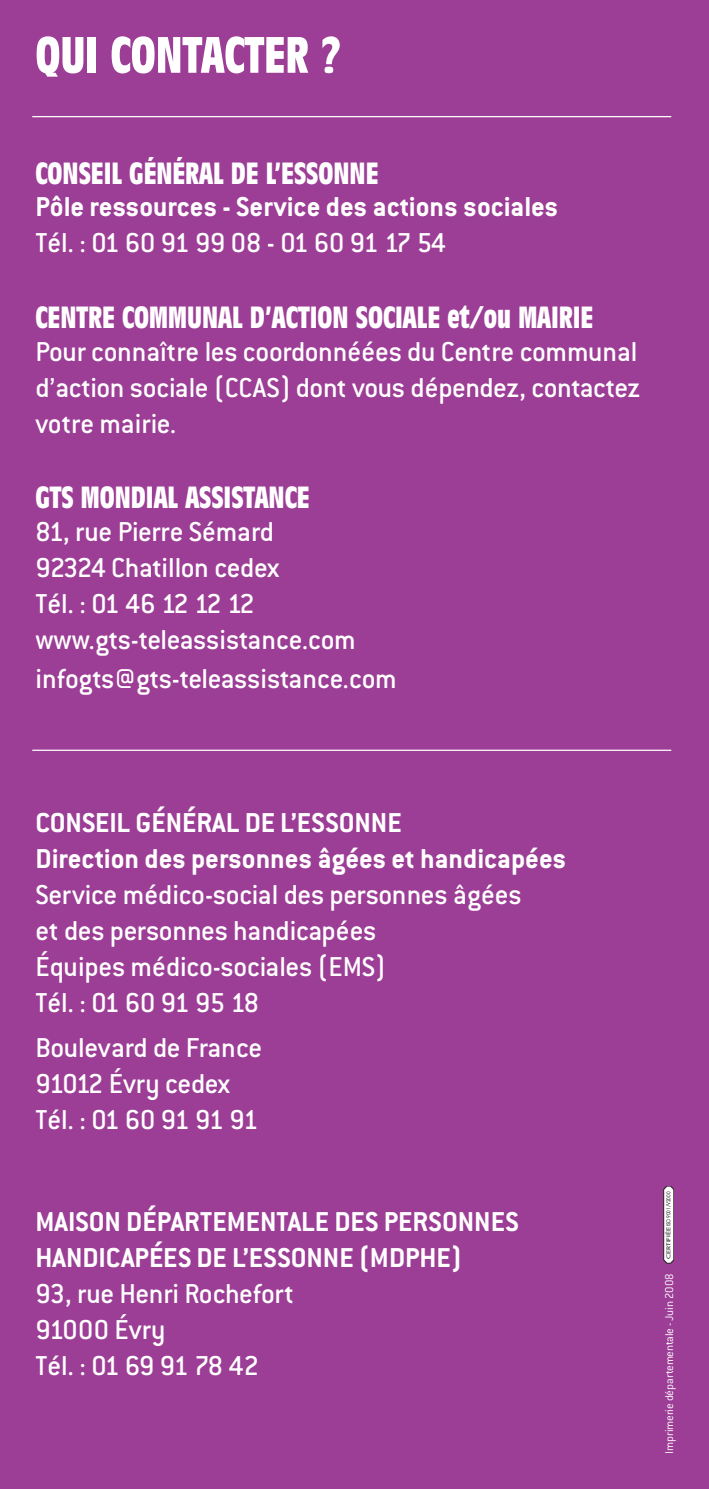
<style>
.page{position:relative;width:709px;height:1489px;background:#fff}
.page>*{position:absolute;margin:0;border:0;box-sizing:border-box;transform-origin:0 0}
.t1{font:700 condensed 50px "Antique Olive";color:#fff}
.t2{font:500 30px/36px "Conduit ITC";letter-spacing:-.01em;color:#fff}
.t3{font:700 30px/36px "Conduit ITC";color:#fff}
.t4{font:700 condensed 30px "Antique Olive";color:#fff}
.t5{font:500 30px "Conduit ITC";letter-spacing:-.03em;color:#fff}
.t6{font:300 12.5px "Conduit ITC";letter-spacing:-.01em;color:#fff}
.t7{font:5.25px "Futura";color:#231f20;scale:1.45 1}
</style>
<div class="page">
<div style="left:0;top:0;width:709px;height:1488px;background:#9c3d96"></div>
<svg style="left:663px;top:1186px;width:11px;height:77px"></svg>
<hr style="left:32px;top:749px;width:639px;height:1px;background:#fff">
<hr style="left:32px;top:116px;width:639px;height:1px;background:#fff">
<h1 class="t1" style="left:35px;top:35px;width:308px">QUI CONTACTER ?</h1>
<p class="t4" style="left:35px;top:161px;width:344px">CONSEIL GÉNÉRAL DE L’ESSONNE</p>
<p class="t3" style="left:35px;top:192px;width:524px">Pôle ressources - Service des actions sociales</p>
<p class="t5" style="left:35px;top:234px;width:412px">Tél. : 01 60 91 99 08 - 01 60 91 17 54</p>
<p class="t4" style="left:35px;top:305px;width:559px">CENTRE COMMUNAL D’ACTION SOCIALE et/ou MAIRIE</p>
<p class="t2" style="left:35px;top:336px;width:606px;text-align:justify">Pour connaître les coordonnéées du Centre communal d’action sociale (CCAS) dont vous dépendez, contactez votre mairie.</p>
<p class="t4" style="left:35px;top:485px;width:276px">GTS MONDIAL ASSISTANCE</p>
<p class="t2" style="left:35px;top:516px;width:322px">81, rue Pierre Sémard<br>92324 Chatillon cedex<br>Tél. : 01 46 12 12 12 www.gts-teleassistance.com</p>
<p class="t2" style="left:35px;top:664px;width:363px">infogts@gts-teleassistance.com</p>
<p class="t3" style="left:35px;top:807px;width:532px">CONSEIL GÉNÉRAL DE L’ESSONNE<br>Direction des personnes âgées et handicapées</p>
<p class="t2" style="left:35px;top:879px;width:487px">Service médico-social des personnes âgées et des personnes handicapées<br>Équipes médico-sociales (EMS)<br>Tél. : 01 60 91 95 18</p>
<p class="t2" style="left:35px;top:1032px;width:228px">Boulevard de France<br>91012 Évry cedex<br>Tél. : 01 60 91 91 91</p>
<p class="t7" style="left:666px;top:1258px;width:48px;rotate:-90deg">CERTIFIÉE ISO 9001/V2000</p>
<p class="t3" style="left:35px;top:1206px;width:485px">MAISON DÉPARTEMENTALE DES PERSONNES<br>HANDICAPÉES DE L’ESSONNE (MDPHE)</p>
<p class="t2" style="left:35px;top:1278px;width:260px">93, rue Henri Rochefort<br>91000 Évry<br>Tél. : 01 69 91 78 42</p>
<p class="t6" style="left:665px;top:1453px;width:181px;rotate:-90deg">Imprimerie départementale - Juin 2008</p>
</div>
